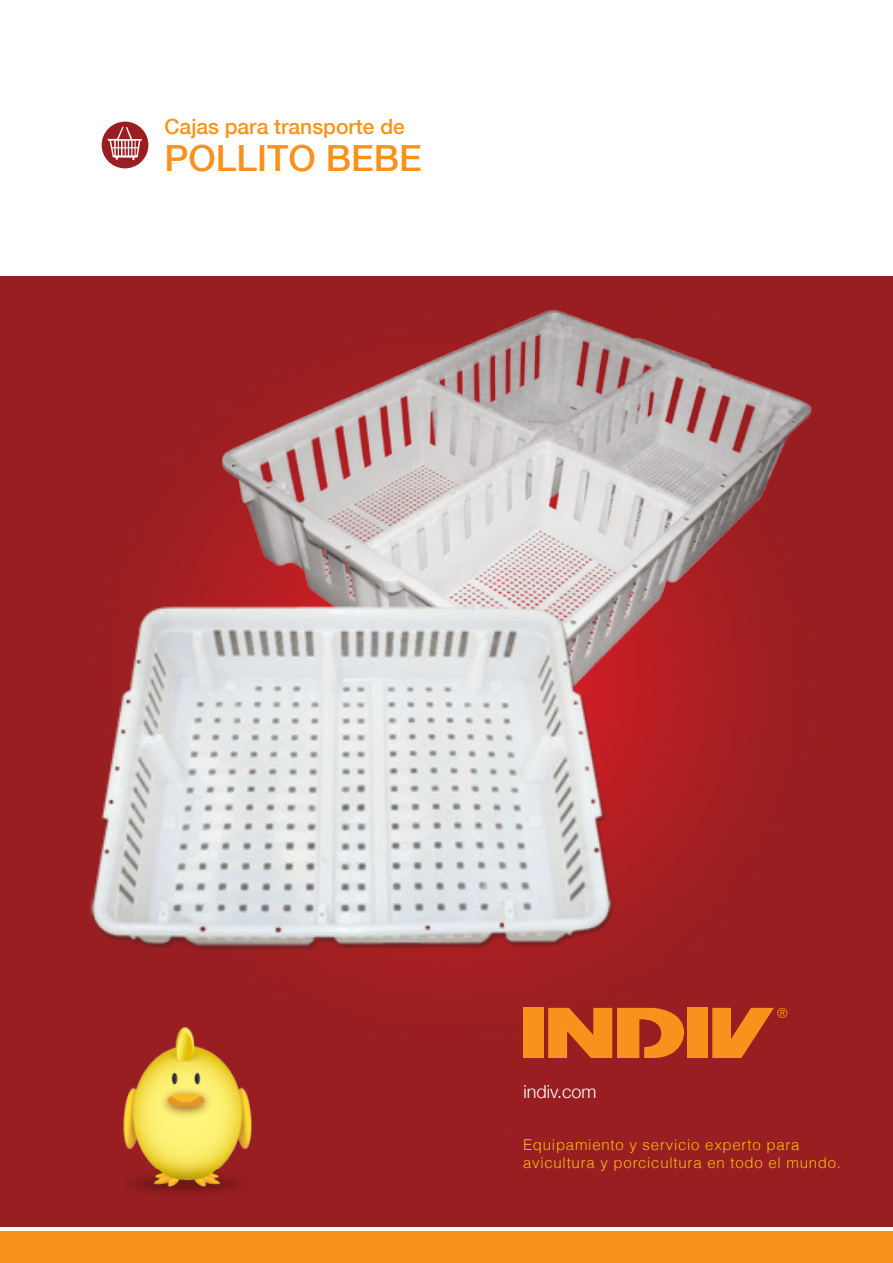
<style>
.page{position:relative;width:893px;height:1263px;background:#fff}
.page>*{position:absolute;margin:0;border:0;box-sizing:border-box;transform-origin:0 0}
.t1{font:500 36px "Helvetica Neue";color:#f7931d}
.t2{font:500 21px "Helvetica Neue";color:#f7931d}
.t3{font:300 18px "Helvetica Neue";color:#fff}
.t4{font:300 15px "Helvetica";letter-spacing:.05em;color:#fabb14}
</style>
<div class="page">
<div style="left:0;top:615px;width:893px;height:612px;background:#981e21"></div>
<img style="left:0;top:276px;width:893px;height:782px">
<div style="left:0;top:1231px;width:893px;height:32px;background:#f7931d"></div>
<img style="left:99px;top:1016px;width:180px;height:177px">
<svg style="left:101px;top:121px;width:48px;height:48px"></svg>
<svg style="left:107px;top:126px;width:36px;height:34px"></svg>
<img style="left:162px;top:298px;width:692px;height:495px">
<img style="left:24px;top:518px;width:633px;height:498px">
<div style="left:523px;top:1008px;width:20px;height:50px;background:#f7931d"></div>
<div style="left:687px;top:1008px;width:20px;height:50px;background:#f7931d"></div>
<svg style="left:548px;top:1008px;width:136px;height:50px"></svg>
<svg style="left:712px;top:1008px;width:75px;height:50px"></svg>
<p class="t2" style="left:164px;top:109px;width:242px">Cajas para transporte de</p>
<p class="t1" style="left:164px;top:129px;width:259px">POLLITO BEBE</p>
<p class="t3" style="left:523px;top:1077px;width:75px">indiv.com</p>
<p class="t4" style="left:523px;top:1133px;width:278px">Equipamiento y servicio experto para</p>
<p class="t4" style="left:523px;top:1151px;width:320px">avicultura y porcicultura en todo el mundo.</p>
</div>
